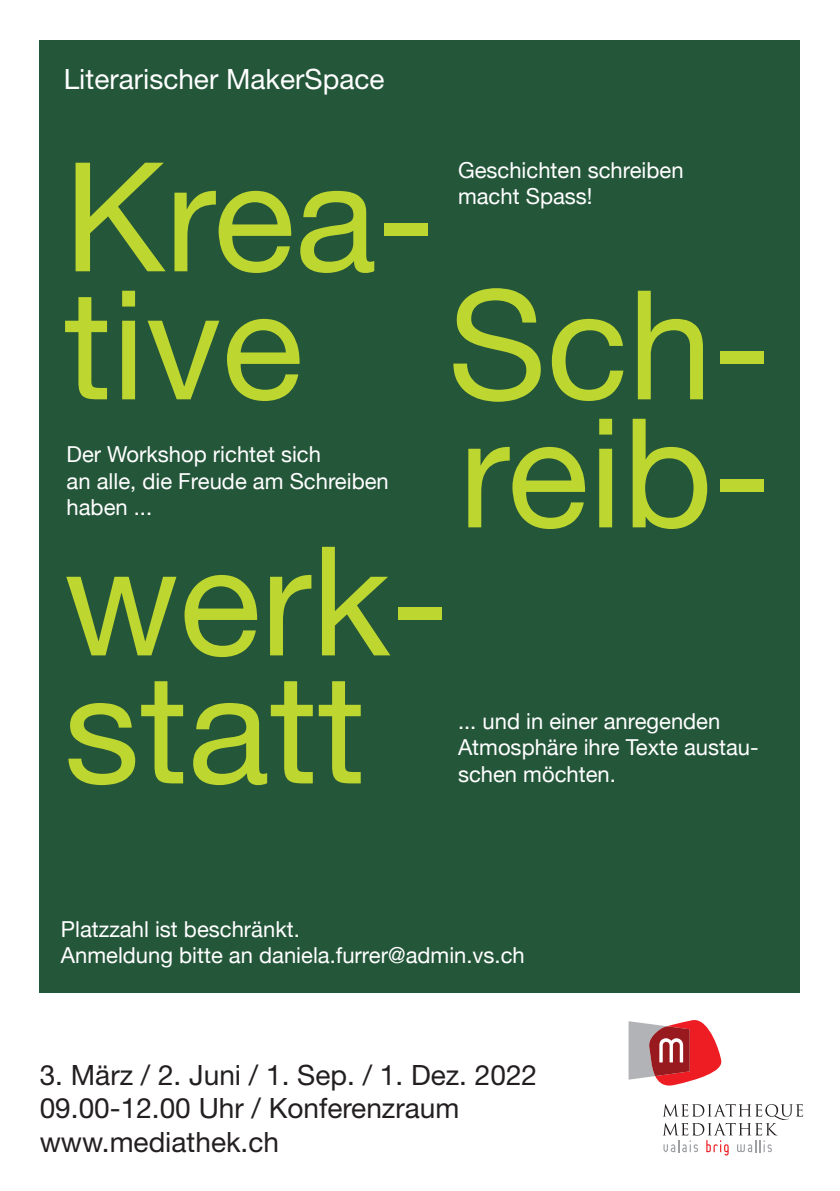
<style>
.page{position:relative;width:840px;height:1191px;background:#fff}
.page>*{position:absolute;margin:0;border:0;box-sizing:border-box;transform-origin:0 0}
.t1{font:152px "Helvetica Neue";color:#bed630}
.t2{font:28px/33.6px "Helvetica Neue";color:#231f20}
.t3{font:28px "Helvetica Neue";color:#fff}
.t4{font:22px/26.4px "Helvetica Neue";color:#fff}
</style>
<div class="page">
<svg style="left:662px;top:1104px;width:140px;height:51px"></svg>
<svg style="left:628px;top:1020px;width:94px;height:65px"></svg>
<div style="left:40px;top:40px;width:759px;height:952px;background:#24563a"></div>
<p class="t3" style="left:64px;top:63px;width:322px">Literarischer MakerSpace</p>
<p class="t4" style="left:458px;top:158px;width:227px">Geschichten schreiben macht Spass!</p>
<h1 class="t1" style="left:64px;top:107px;width:373px">Krea-</h1>
<h1 class="t1" style="left:64px;top:235px;width:709px">tive Sch-</h1>
<h1 class="t1" style="left:459px;top:363px;width:314px">reib-</h1>
<h1 class="t1" style="left:64px;top:491px;width:387px">werk-</h1>
<h1 class="t1" style="left:64px;top:619px;width:303px">statt</h1>
<p class="t4" style="left:66px;top:443px;width:323px">Der Workshop richtet sich<br>an alle, die Freude am Schreiben haben ...</p>
<p class="t4" style="left:458px;top:709px;width:302px">... und in einer anregenden<br>Atmosphäre ihre Texte austau&shy;schen möchten.</p>
<p class="t4" style="left:61px;top:917px;width:465px">Platzzahl ist beschränkt.<br>Anmeldung bitte an daniela.furrer@admin.vs.ch</p>
<p class="t2" style="left:40px;top:1057px;width:498px">3. März / 2. Juni / 1. Sep. / 1. Dez. 2022<br>09.00-12.00 Uhr / Konferenzraum www.mediathek.ch</p>
</div>
